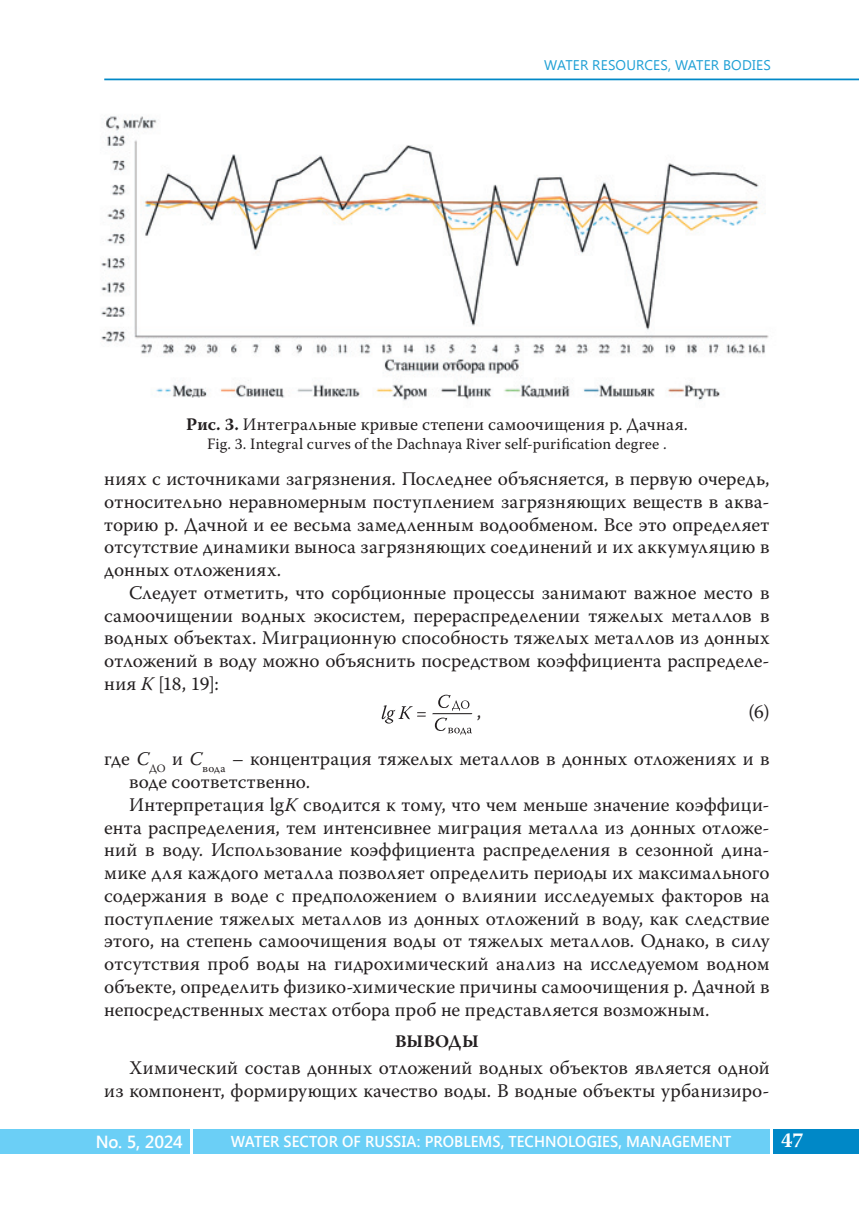
<style>
.page{position:relative;width:859px;height:1206px;background:#fff}
.page>*{position:absolute;margin:0;border:0;box-sizing:border-box;transform-origin:0 0}
.t1{font:700 21px "Warnock Pro";color:#fff}
.t2{font:19.25px/22.8px "Warnock Pro";letter-spacing:.005em;color:#231f20;text-align:right}
.t3{font:17.5px "Warnock Pro";letter-spacing:.01em;color:#231f20}
.t4{font:600 17.5px "Segoe UI";letter-spacing:-.02em;color:#fff;scale:.96 1}
.t5{font:700 17.5px "Warnock Pro";letter-spacing:.01em;color:#231f20}
.t6{font:15.75px "Warnock Pro";letter-spacing:.01em;color:#231f20}
.t7{font:600 15.75px "Segoe UI";letter-spacing:.005em;color:#fff;scale:.95 1}
.t8{font:14px "Segoe UI";letter-spacing:.01em;color:#1fa0d5}
.s1{font-weight:700}
.s2{font-style:italic}
</style>
<div class="page">
<div style="left:193px;top:1128px;width:576px;height:25px;background:#6bcff6"></div>
<div style="left:772px;top:1128px;width:86px;height:25px;background:#0088c7"></div>
<div style="left:0;top:1128px;width:189px;height:25px;background:#6bcff6"></div>
<hr style="left:104px;top:79px;width:754px;height:1px;background:#0088c7">
<svg style="left:381px;top:705px;width:44px;height:18px"></svg>
<svg style="left:432px;top:694px;width:40px;height:41px"></svg>
<img style="left:101px;top:116px;width:668px;height:285px">
<p class="t8" style="left:544px;top:55px;width:228px">WATER RESOURCES, WATER BODIES</p>
<p class="t3" style="left:186px;top:417px;width:503px"><span class="s1">Рис. 3.</span> Интегральные кривые степени самоочищения р. Дачная.</p>
<p class="t6" style="left:207px;top:437px;width:460px">Fig. 3. Integral curves of the Dachnaya River self-purification degree .</p>
<p class="t2" style="left:104px;top:469px;width:666px">ниях с источниками загрязнения. Последнее объясняется, в первую очередь,</p>
<p class="t2" style="left:104px;top:492px;width:666px">относительно неравномерным поступлением загрязняющих веществ в аква-</p>
<p class="t2" style="left:104px;top:514px;width:666px">торию р. Дачной и ее весьма замедленным водообменом. Все это определяет</p>
<p class="t2" style="left:104px;top:537px;width:666px">отсутствие динамики выноса загрязняющих соединений и их аккумуляцию в</p>
<p class="t2" style="left:104px;top:560px;width:178px">донных отложениях.</p>
<p class="t2" style="left:129px;top:583px;width:641px">Следует отметить, что сорбционные процессы занимают важное место в</p>
<p class="t2" style="left:104px;top:605px;width:666px">самоочищении водных экосистем, перераспределении тяжелых металлов в</p>
<p class="t2" style="left:104px;top:628px;width:666px">водных объектах. Миграционную способность тяжелых металлов из донных</p>
<p class="t2" style="left:104px;top:651px;width:666px">отложений в воду можно объяснить посредством коэффициента распределе-</p>
<p class="t2" style="left:104px;top:674px;width:116px">ния <span class="s2">К</span> [18, 19]:</p>
<p class="t2" style="left:477px;top:701px;width:6px">,</p>
<p class="t2" style="left:748px;top:701px;width:23px">(6)</p>
<p class="t2" style="left:104px;top:749px;width:666px">где <span class="s2">С</span><sub>ДО</sub> и <span class="s2">С</span><sub>вода</sub> – концентрация тяжелых металлов в донных отложениях и в</p>
<p class="t2" style="left:129px;top:772px;width:182px">воде соответственно.</p>
<p class="t2" style="left:129px;top:794px;width:641px">Интерпретация lg<span class="s2">К</span> сводится к тому, что чем меньше значение коэффици-</p>
<p class="t2" style="left:104px;top:817px;width:666px">ента распределения, тем интенсивнее миграция металла из донных отложе-</p>
<p class="t2" style="left:104px;top:840px;width:666px">ний в воду. Использование коэффициента распределения в сезонной дина-</p>
<p class="t2" style="left:104px;top:863px;width:666px">мике для каждого металла позволяет определить периоды их максимального</p>
<p class="t2" style="left:104px;top:885px;width:666px">содержания в воде с предположением о влиянии исследуемых факторов на</p>
<p class="t2" style="left:104px;top:908px;width:666px">поступление тяжелых металлов из донных отложений в воду, как следствие</p>
<p class="t2" style="left:104px;top:931px;width:666px">этого, на степень самоочищения воды от тяжелых металлов. Однако, в силу</p>
<p class="t2" style="left:104px;top:954px;width:666px">отсутствия проб воды на гидрохимический анализ на исследуемом водном</p>
<p class="t2" style="left:104px;top:976px;width:666px">объекте, определить физико-химические причины самоочищения р. Дачной в</p>
<p class="t2" style="left:104px;top:999px;width:606px">непосредственных местах отбора проб не представляется возможным.</p>
<p class="t5" style="left:395px;top:1034px;width:85px">ВЫВОДЫ</p>
<p class="t2" style="left:104px;top:1058px;width:666px">Химический состав донных отложений водных объектов является одной<br>из компонент, формирующих качество воды. В водные объекты урбанизиро-</p>
<p class="t4" style="left:96px;top:1128px;width:92px">No. 5, 2024</p>
<p class="t7" style="left:231px;top:1129px;width:528px">WATER SECTOR OF RUSSIA: PROBLEMS, TECHNOLOGIES, MANAGEMENT</p>
<p class="t1" style="left:780px;top:1132px;width:24px">47</p>
</div>
